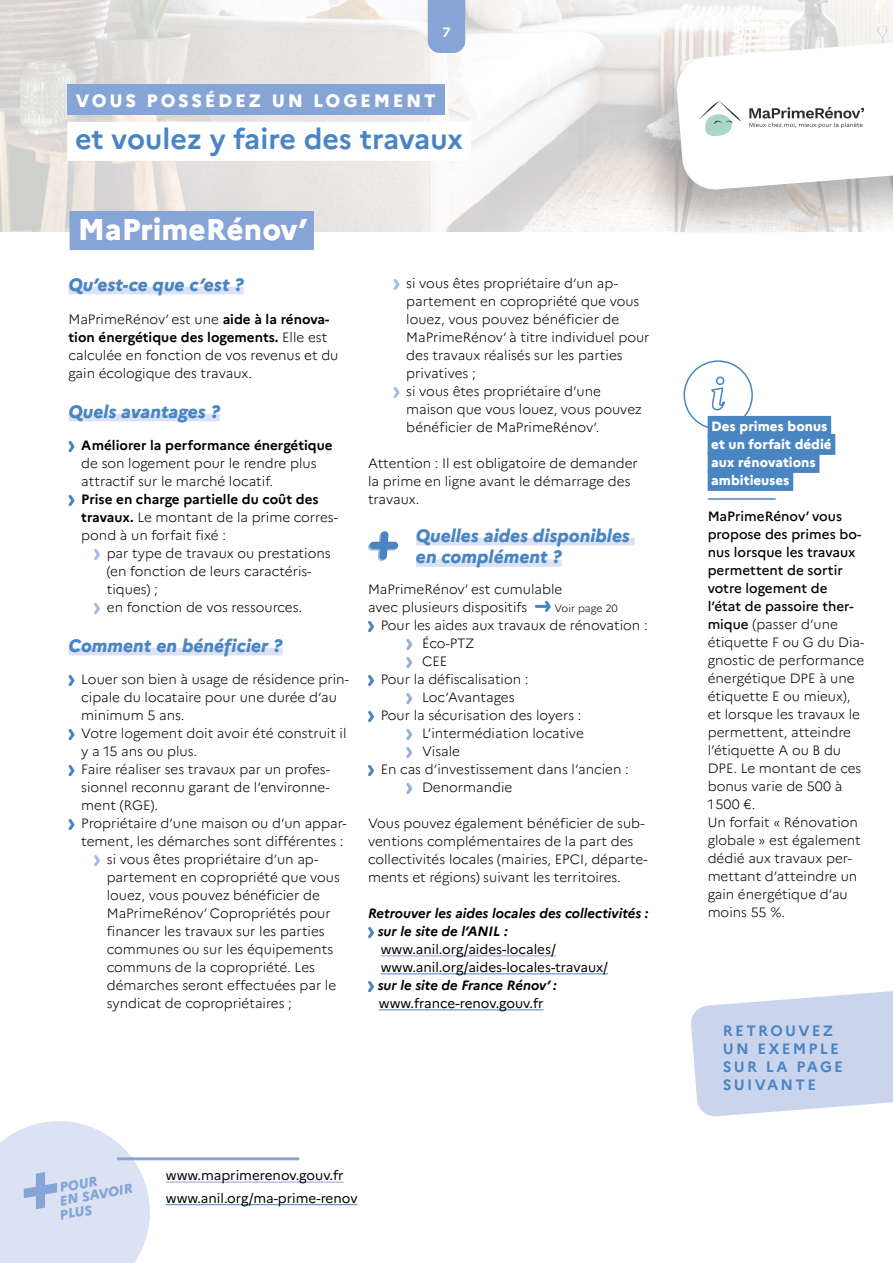
<style>
.page{position:relative;width:893px;height:1263px;background:#fff}
.page>*{position:absolute;margin:0;border:0;box-sizing:border-box;transform-origin:0 0}
.t1{font:800 30px "Marianne";color:#fff}
.t2{font:700 28.65px "Marianne";letter-spacing:-.005em;color:#4a85c3}
.t3{font:italic 800 18px/21.6px "Marianne";color:#4a85c3}
.t4{font:800 18px "Marianne";letter-spacing:.15em;color:#fff}
.t5{font:700 15px/18px "Marianne";letter-spacing:.15em;color:#4a85c3}
.t6{font:300 13.5px/18px "Marianne";color:#000}
.t7{font:13.5px/18px "Marianne";color:#000}
.t8{font:italic 700 13.5px/18px "Marianne";color:#000}
.t9{font:800 13.5px/18px "Marianne";color:#fff}
.t10{font:700 13.5px "Marianne";color:#000}
.t11{font:italic 800 13.5px/13.6px "Marianne";color:#86a4d5}
.t12{font:700 13.5px "Marianne";color:#fff}
.t13{font:300 10.5px "Marianne";color:#000}
.s1{font-weight:700}
.s2{font-weight:500}
</style>
<div class="page">
<img style="left:0;top:0;width:893px;height:232px">
<div style="left:629px;top:28px;width:264px;height:206px;background:#000;opacity:.25"></div>
<div style="left:684px;top:360px;width:69px;height:70px;border:2px solid #4a85c3;border-radius:50%"></div>
<svg style="left:711px;top:376px;width:14px;height:35px"></svg>
<div style="left:70px;top:211px;width:244px;height:39px;background:#86a4d5"></div>
<div style="left:69px;top:287px;width:175px;height:7px;background:#dbe2f3"></div>
<div style="left:69px;top:414px;width:151px;height:7px;background:#dbe2f3"></div>
<div style="left:69px;top:648px;width:213px;height:7px;background:#dbe2f3"></div>
<svg style="left:68px;top:441px;width:7px;height:11px"></svg>
<svg style="left:68px;top:495px;width:7px;height:12px"></svg>
<svg style="left:94px;top:549px;width:6px;height:11px"></svg>
<svg style="left:94px;top:603px;width:6px;height:11px"></svg>
<svg style="left:68px;top:675px;width:7px;height:12px"></svg>
<svg style="left:68px;top:729px;width:7px;height:12px"></svg>
<svg style="left:68px;top:765px;width:7px;height:12px"></svg>
<svg style="left:68px;top:819px;width:7px;height:12px"></svg>
<svg style="left:94px;top:855px;width:6px;height:12px"></svg>
<hr style="left:381px;top:956px;width:175px;height:1px;background:#86a4d5">
<hr style="left:381px;top:974px;width:227px;height:1px;background:#4a85c3">
<hr style="left:379px;top:1010px;width:164px;height:1px;background:#4a85c3">
<svg style="left:393px;top:279px;width:7px;height:11px"></svg>
<svg style="left:393px;top:387px;width:7px;height:11px"></svg>
<svg style="left:368px;top:531px;width:30px;height:30px"></svg>
<div style="left:416px;top:538px;width:219px;height:7px;background:#dbe2f3"></div>
<div style="left:416px;top:559px;width:146px;height:8px;background:#dbe2f3"></div>
<svg style="left:536px;top:600px;width:15px;height:12px"></svg>
<svg style="left:368px;top:621px;width:6px;height:12px"></svg>
<svg style="left:406px;top:639px;width:7px;height:29px"></svg>
<svg style="left:368px;top:675px;width:6px;height:12px"></svg>
<svg style="left:406px;top:693px;width:7px;height:11px"></svg>
<svg style="left:368px;top:711px;width:6px;height:12px"></svg>
<svg style="left:406px;top:729px;width:7px;height:29px"></svg>
<svg style="left:368px;top:765px;width:6px;height:12px"></svg>
<svg style="left:406px;top:783px;width:7px;height:11px"></svg>
<svg style="left:368px;top:927px;width:6px;height:12px"></svg>
<svg style="left:368px;top:981px;width:6px;height:12px"></svg>
<div style="left:708px;top:416px;width:123px;height:21px;background:#4a85c3"></div>
<div style="left:708px;top:434px;width:127px;height:21px;background:#4a85c3"></div>
<div style="left:708px;top:452px;width:111px;height:21px;background:#4a85c3"></div>
<div style="left:708px;top:470px;width:85px;height:21px;background:#4a85c3"></div>
<hr style="left:708px;top:498px;width:67px;height:2px;background:#4a85c3">
<div style="left:67px;top:122px;width:404px;height:39px;background:#fff"></div>
<div style="left:67px;top:85px;width:377px;height:30px;background:#86a4d5"></div>
<svg style="left:676px;top:30px;width:217px;height:161px"></svg>
<hr style="left:166px;top:1182px;width:178px;height:1px;background:#86a4d5">
<hr style="left:166px;top:1204px;width:192px;height:1px;background:#4a85c3">
<svg style="left:0;top:1121px;width:150px;height:142px;background:#dce3f3"></svg>
<hr style="left:118px;top:1157px;width:180px;height:3px;background:#86a4d5">
<div style="left:428px;top:0;width:37px;height:53px;background:#86a4d5"></div>
<svg style="left:691px;top:991px;width:202px;height:126px;background:#d1daef"></svg>
<p class="t12" style="left:442px;top:24px;width:10px">7</p>
<h3 class="t4" style="left:76px;top:89px;width:362px">VOUS POSSÉDEZ UN LOGEMENT</h3>
<h2 class="t2" style="left:75px;top:121px;width:390px">et voulez y faire des travaux</h2>
<h1 class="t1" style="left:78px;top:211px;width:231px">MaPrimeRénov’</h1>
<h3 class="t3" style="left:69px;top:273px;width:177px">Qu’est-ce que c’est ?</h3>
<p class="t6" style="left:69px;top:310px;width:271px">MaPrimeRénov’ est une <span class="s1">aide à la rénova&shy;tion énergétique des logements.</span> Elle est calculée en fonction de vos revenus et du gain écologique des travaux.</p>
<h3 class="t3" style="left:69px;top:400px;width:153px">Quels avantages ?</h3>
<p class="t10" style="left:81px;top:437px;width:253px">Améliorer la performance énergétique</p>
<p class="t6" style="left:81px;top:454px;width:237px">de son logement pour le rendre plus attractif sur le marché locatif.</p>
<p class="t6" style="left:81px;top:490px;width:258px"><span class="s1">Prise en charge partielle du coût des travaux.</span> Le montant de la prime corres&shy;pond à un forfait fixé :</p>
<p class="t6" style="left:107px;top:544px;width:225px">par type de travaux ou prestations (en fonction de leurs caractéris&shy;tiques) ;<br>en fonction de vos ressources.</p>
<h3 class="t3" style="left:69px;top:634px;width:215px">Comment en bénéficier ?</h3>
<p class="t6" style="left:81px;top:670px;width:269px">Louer son bien à usage de résidence prin-</p>
<p class="t6" style="left:81px;top:688px;width:257px">cipale du locataire pour une durée d’au</p>
<p class="t6" style="left:81px;top:706px;width:105px">minimum 5 ans.</p>
<p class="t6" style="left:81px;top:724px;width:267px">Votre logement doit avoir été construit il</p>
<p class="t6" style="left:81px;top:742px;width:117px">y a 15 ans ou plus.</p>
<p class="t6" style="left:81px;top:760px;width:250px">Faire réaliser ses travaux par un profes-</p>
<p class="t6" style="left:81px;top:778px;width:250px">sionnel reconnu garant de l’environne-</p>
<p class="t6" style="left:81px;top:796px;width:78px">ment (RGE).</p>
<p class="t6" style="left:81px;top:814px;width:267px">Propriétaire d’une maison ou d’un appar-</p>
<p class="t6" style="left:81px;top:832px;width:264px">tement, les démarches sont différentes :</p>
<p class="t6" style="left:107px;top:850px;width:213px">si vous êtes propriétaire d’un ap-</p>
<p class="t6" style="left:107px;top:868px;width:235px">partement en copropriété que vous</p>
<p class="t6" style="left:107px;top:886px;width:215px">louez, vous pouvez bénéficier de</p>
<p class="t6" style="left:107px;top:904px;width:225px">MaPrimeRénov’ Copropriétés pour</p>
<p class="t6" style="left:107px;top:922px;width:219px">financer les travaux sur les parties</p>
<p class="t6" style="left:107px;top:940px;width:228px">communes ou sur les équipements</p>
<p class="t6" style="left:107px;top:958px;width:210px">communs de la copropriété. Les</p>
<p class="t6" style="left:107px;top:976px;width:231px">démarches seront effectuées par le</p>
<p class="t6" style="left:107px;top:994px;width:187px">syndicat de copropriétaires ;</p>
<p class="t6" style="left:406px;top:274px;width:245px">si vous êtes propriétaire d’un ap&shy;partement en copropriété que vous louez, vous pouvez bénéficier de<br>MaPrimeRénov’ à titre individuel pour des travaux réalisés sur les parties privatives ;<br>si vous êtes propriétaire d’une maison que vous louez, vous pouvez bénéficier de MaPrimeRénov’.</p>
<p class="t6" style="left:368px;top:454px;width:271px">Attention : Il est obligatoire de demander la prime en ligne avant le démarrage des travaux.</p>
<h3 class="t3" style="left:416px;top:524px;width:216px">Quelles aides disponibles en complément ?</h3>
<p class="t6" style="left:368px;top:580px;width:196px">MaPrimeRénov’ est cumulable avec plusieurs dispositifs</p>
<p class="t13" style="left:554px;top:602px;width:65px">Voir page 20</p>
<p class="t6" style="left:381px;top:616px;width:268px">Pour les aides aux travaux de rénovation :</p>
<p class="t6" style="left:422px;top:634px;width:54px">Éco-PTZ</p>
<p class="t6" style="left:422px;top:652px;width:27px">CEE</p>
<p class="t6" style="left:381px;top:670px;width:149px">Pour la défiscalisation :</p>
<p class="t6" style="left:422px;top:688px;width:94px">Loc’Avantages</p>
<p class="t6" style="left:381px;top:706px;width:202px">Pour la sécurisation des loyers :</p>
<p class="t6" style="left:422px;top:724px;width:163px">L’intermédiation locative</p>
<p class="t6" style="left:422px;top:742px;width:40px">Visale</p>
<p class="t6" style="left:381px;top:760px;width:250px">En cas d’investissement dans l’ancien :</p>
<p class="t6" style="left:422px;top:778px;width:92px">Denormandie</p>
<p class="t6" style="left:368px;top:814px;width:281px">Vous pouvez également bénéficier de sub&shy;ventions complémentaires de la part des collectivités locales (mairies, EPCI, départe&shy;ments et régions) suivant les territoires.</p>
<p class="t8" style="left:378px;top:904px;width:272px;text-indent:-10px">Retrouver les aides locales des collectivités : sur le site de l’ANIL :</p>
<p class="t7" style="left:381px;top:940px;width:229px">www.anil.org/aides-locales/ www.anil.org/aides-locales-travaux/</p>
<p class="t8" style="left:378px;top:976px;width:181px">sur le site de France Rénov’ :</p>
<p class="t7" style="left:379px;top:994px;width:166px">www.france-renov.gouv.fr</p>
<p class="t11" style="left:54px;top:1181px;width:78px;text-indent:5px;rotate:-10deg">POUR<br>EN SAVOIR<br>PLUS</p>
<p class="t7" style="left:166px;top:1164px;width:193px;line-height:22.5px">www.maprimerenov.gouv.fr www.anil.org/ma-prime-renov</p>
<p class="t9" style="left:711px;top:417px;width:122px">Des primes bonus et un forfait dédié aux rénovations ambitieuses</p>
<p class="t6" style="left:708px;top:507px;width:158px"><span class="s2">MaPrimeRénov’ vous propose des primes bo&shy;nus lorsque les travaux permettent de sortir votre logement de l’état de passoire ther&shy;mique</span> (passer d’une étiquette F ou G du Dia&shy;gnostic de performance énergétique DPE à une étiquette E ou mieux), et lorsque les travaux le permettent, atteindre l’étiquette A ou B du<br>DPE. Le montant de ces bonus varie de 500 à<br>1500 €.<br>Un forfait « Rénovation globale » est également dédié aux travaux per&shy;mettant d’atteindre un gain énergétique d’au moins 55 %.</p>
<p class="t5" style="left:723px;top:1022px;width:122px">RETROUVEZ<br>UN EXEMPLE<br>SUR LA PAGE<br>SUIVANTE</p>
</div>
